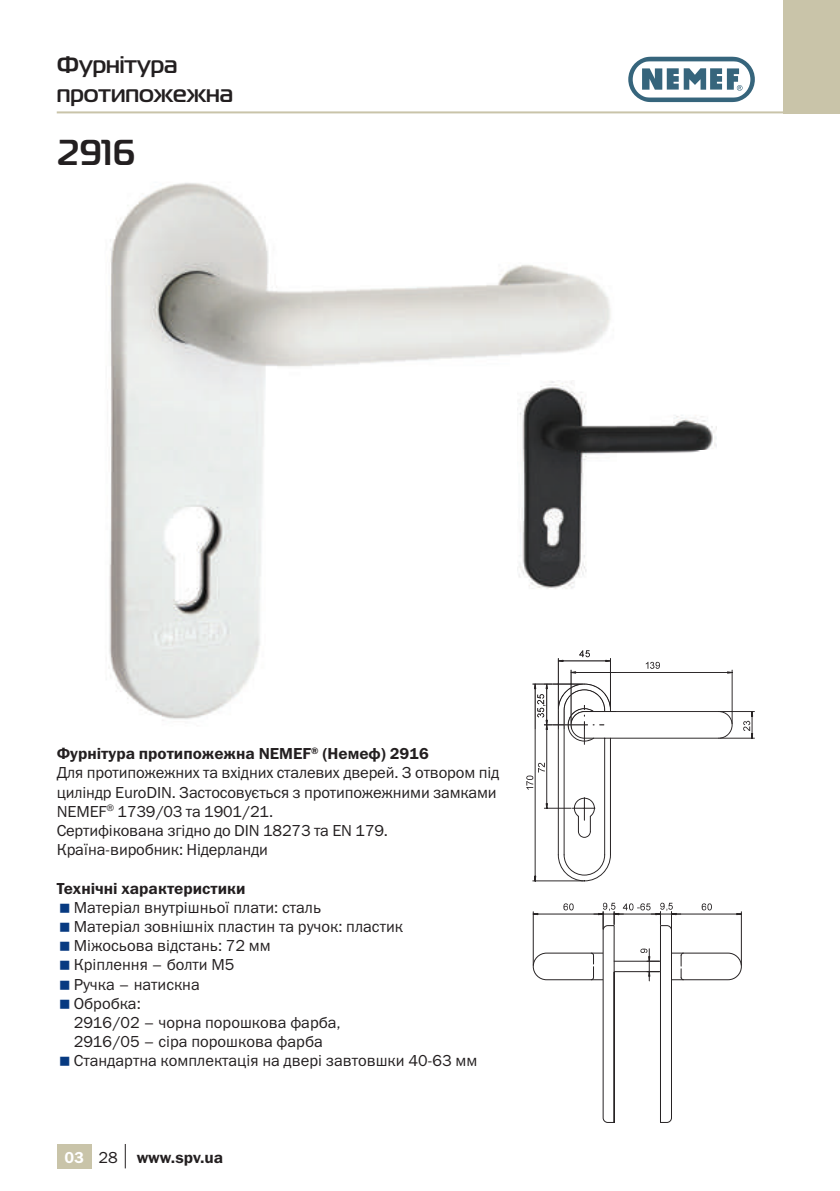
<style>
.page{position:relative;width:840px;height:1191px;background:#fff}
.page>*{position:absolute;margin:0;border:0;box-sizing:border-box;transform-origin:0 0}
.t1{font:700 36px "Magistral C";color:#231f20}
.t2{font:700 24px/28.8px "Magistral C";color:#231f20}
.t3{font:16px/19.2px "Franklin Gothic Book C";color:#231f20}
.t4{font:16px "Franklin Gothic Demi C";color:#231f20}
.s1{color:#fff}
.s2{font-family:"Franklin Gothic Book C"}
</style>
<div class="page">
<svg style="left:532px;top:711px;width:222px;height:170px"></svg>
<svg style="left:532px;top:902px;width:210px;height:221px"></svg>
<img style="left:110px;top:183px;width:501px;height:267px">
<img style="left:108px;top:450px;width:155px;height:271px">
<svg style="left:526px;top:650px;width:225px;height:205px"></svg>
<img style="left:532px;top:658px;width:83px;height:71px">
<img style="left:517px;top:381px;width:198px;height:208px">
<svg style="left:628px;top:57px;width:126px;height:45px"></svg>
<hr style="left:57px;top:111px;width:782px;height:2px;background:#c9c4a9">
<div style="left:782px;top:0;width:57px;height:113px;background:#c9c4a9"></div>
<div style="left:57px;top:1144px;width:34px;height:24px;background:#c9c4a9"></div>
<svg style="left:125px;top:1144px;width:1px;height:24px"></svg>
<h2 class="t2" style="left:57px;top:50px;width:178px">Фурнітура протипожежна</h2>
<h1 class="t1" style="left:57px;top:131px;width:80px">2916</h1>
<p class="t4" style="left:57px;top:744px;width:373px">Фурнітура протипожежна NEMEF<sup>®</sup> (Немеф) 2916</p>
<p class="t3" style="left:57px;top:765px;width:444px">Для протипожежних та вхідних сталевих дверей. З отвором під циліндр EuroDIN. Застосовується з протипожежними замками NEMEF<sup>®</sup> 1739/03 та 1901/21.<br>Сертифікована згідно до DIN 18273 та EN 179.<br>Країна-виробник: Нідерланди</p>
<p class="t4" style="left:57px;top:879px;width:190px">Технічні характеристики</p>
<p class="t3" style="left:74px;top:899px;width:405px">Матеріал внутрішньої плати: сталь<br>Матеріал зовнішніх пластин та ручок: пластик<br>Міжосьова відстань: 72 мм<br>Кріплення – болти М5<br>Ручка – натискна<br>Обробка:<br>2916/02 – чорна порошкова фарба,<br>2916/05 – сіра порошкова фарба<br>Стандартна комплектація на двері завтовшки 40-63 мм</p>
<p class="t4" style="left:64px;top:1148px;width:160px"><span class="s1">03</span> <span class="s2">28</span> www.spv.ua</p>
</div>
